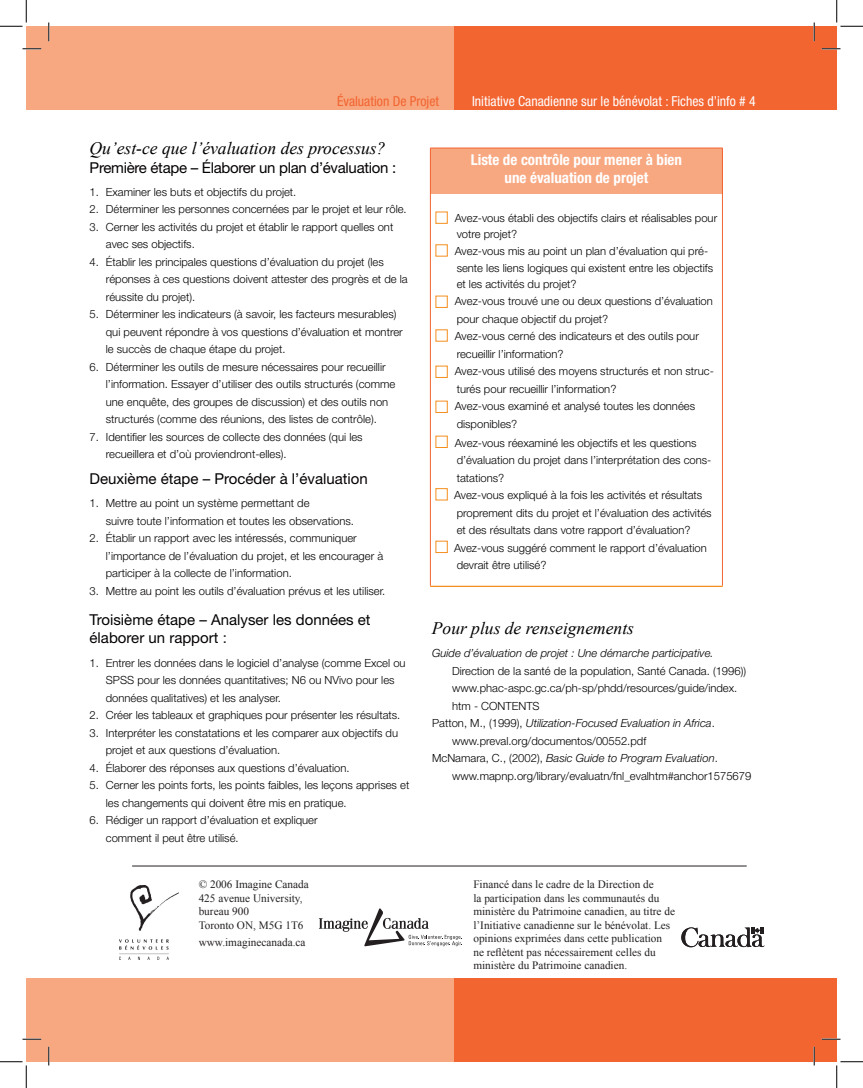
<style>
.page{position:relative;width:863px;height:1088px;background:#fff}
.page>*{position:absolute;margin:0;border:0;box-sizing:border-box;transform-origin:0 0}
.t1{font:italic 17.5px "Times New Roman";color:#000}
.t2{font:15px/18.8px "Helvetica Neue";color:#040101}
.t3{font:700 condensed 15px/18.8px "Helvetica Neue";color:#fff;text-align:center}
.t4{font:15px "Helvetica Neue";letter-spacing:-.02em;color:#040101}
.t5{font:condensed 13.75px "Helvetica Neue";color:#fff}
.t6{font:condensed 13.75px "Helvetica Neue";color:#f26430}
.t7{font:300 11.25px/17.5px "Helvetica Neue";color:#040101}
.t8{font:11.25px/13.5px "Times New Roman";color:#231f20}
.t9{font:300 11.25px "Helvetica Neue";color:#000}
.t10{font:italic 300 11.25px "Helvetica Neue";color:#000}
.s1{color:#241e1b}
.s2{font-style:normal}
</style>
<div class="page">
<div style="left:94px;top:26px;width:742px;height:84px;background:#f26430"></div>
<div style="left:430px;top:148px;width:292px;height:45px;background:#f8a881"></div>
<hr style="left:430px;top:148px;width:292px;height:1px;background:#f26430">
<hr style="left:430px;top:148px;width:1px;height:45px;background:#f26430">
<hr style="left:722px;top:148px;width:1px;height:45px;background:#f26430">
<hr style="left:430px;top:193px;width:1px;height:392px;background:#f26430">
<hr style="left:722px;top:193px;width:1px;height:392px;background:#f26430">
<hr style="left:430px;top:585px;width:292px;height:2px;background:#f68e1e">
<div style="left:435px;top:211px;width:13px;height:13px;border:1px solid #f68e1e"></div>
<div style="left:435px;top:295px;width:13px;height:13px;border:1px solid #f68e1e"></div>
<div style="left:435px;top:365px;width:13px;height:13px;border:1px solid #f68e1e"></div>
<div style="left:435px;top:400px;width:13px;height:13px;border:1px solid #f68e1e"></div>
<div style="left:435px;top:435px;width:13px;height:13px;border:1px solid #f68e1e"></div>
<div style="left:435px;top:488px;width:13px;height:12px;border:1px solid #f68e1e"></div>
<div style="left:435px;top:540px;width:13px;height:13px;border:1px solid #f68e1e"></div>
<div style="left:26px;top:26px;width:428px;height:84px;background:#f8a881"></div>
<div style="left:95px;top:978px;width:741px;height:83px;background:#f26430"></div>
<div style="left:26px;top:978px;width:428px;height:83px;background:#f8a881"></div>
<svg style="left:319px;top:908px;width:143px;height:38px"></svg>
<img style="left:119px;top:885px;width:60px;height:74px">
<svg style="left:681px;top:927px;width:83px;height:20px"></svg>
<hr style="left:132px;top:865px;width:614px;height:1px;background:#231f20">
<svg style="left:22px;top:48px;width:19px;height:2px"></svg>
<svg style="left:821px;top:48px;width:19px;height:2px"></svg>
<svg style="left:22px;top:1038px;width:19px;height:2px"></svg>
<svg style="left:821px;top:1038px;width:19px;height:2px"></svg>
<svg style="left:48px;top:22px;width:2px;height:19px"></svg>
<svg style="left:48px;top:1046px;width:2px;height:19px"></svg>
<svg style="left:813px;top:22px;width:2px;height:19px"></svg>
<svg style="left:813px;top:1046px;width:2px;height:19px"></svg>
<svg style="left:0;top:0;width:27px;height:27px"></svg>
<svg style="left:0;top:1061px;width:27px;height:27px"></svg>
<svg style="left:836px;top:0;width:26px;height:27px"></svg>
<svg style="left:836px;top:1061px;width:26px;height:27px"></svg>
<p class="t6" style="left:337px;top:93px;width:103px">Évaluation De Projet</p>
<p class="t5" style="left:472px;top:93px;width:285px">Initiative Canadienne sur le bénévolat : Fiches d’info # 4</p>
<h1 class="t1" style="left:90px;top:136px;width:297px">Qu’est-ce que l’évaluation des processus?</h1>
<h2 class="t4" style="left:90px;top:158px;width:308px">Première étape – Élaborer un plan d’évaluation :</h2>
<p class="t7" style="left:90px;top:183px;width:208px">1. Examiner les buts et objectifs du projet.</p>
<p class="t7" style="left:90px;top:200px;width:318px">2. Déterminer les personnes concernées par le projet et leur rôle.</p>
<p class="t7" style="left:106px;top:218px;width:289px;text-indent:-16px">3. Cerner les activités du projet et établir le rapport quelles ont avec ses objectifs.</p>
<p class="t7" style="left:106px;top:253px;width:303px;text-indent:-16px">4. Établir les principales questions d’évaluation du projet (les réponses à ces questions doivent attester des progrès et de la réussite du projet).</p>
<p class="t7" style="left:106px;top:305px;width:298px;text-indent:-16px">5. Déterminer les indicateurs (à savoir, les facteurs mesurables) qui peuvent répondre à vos questions d’évaluation et montrer le succès de chaque étape du projet.</p>
<p class="t7" style="left:106px;top:358px;width:291px;text-indent:-16px">6. Déterminer les outils de mesure nécessaires pour recueillir l’information. Essayer d’utiliser des outils structurés (comme une enquête, des groupes de discussion) et des outils non structurés (comme des réunions, des listes de contrôle).</p>
<p class="t7" style="left:106px;top:428px;width:258px;text-indent:-16px">7. Identifier les sources de collecte des données (qui les recueillera et d’où proviendront-elles).</p>
<h2 class="t2" style="left:90px;top:469px;width:280px">Deuxième étape – Procéder à l’évaluation</h2>
<p class="t7" style="left:106px;top:494px;width:249px;text-indent:-16px">1. Mettre au point un système permettant de<br>suivre toute l’information et toutes les observations.</p>
<p class="t7" style="left:106px;top:529px;width:279px;text-indent:-16px">2. Établir un rapport avec les intéressés, communiquer l’importance de l’évaluation du projet, et les encourager à participer à la collecte de l’information.</p>
<p class="t7" style="left:90px;top:581px;width:297px">3. Mettre au point les outils d’évaluation prévus et les utiliser.</p>
<h2 class="t2" style="left:90px;top:609px;width:282px">Troisième étape – Analyser les données et élaborer un rapport <span class="s1">:</span></h2>
<p class="t7" style="left:106px;top:653px;width:301px;text-indent:-16px">1. Entrer les données dans le logiciel d’analyse (comme Excel ou<br>SPSS pour les données quantitatives; N6 ou NVivo pour les données qualitatives) et les analyser.</p>
<p class="t7" style="left:90px;top:706px;width:312px">2. Créer les tableaux et graphiques pour présenter les résultats.</p>
<p class="t7" style="left:106px;top:723px;width:294px;text-indent:-16px">3. Interpréter les constatations et les comparer aux objectifs du projet et aux questions d’évaluation.</p>
<p class="t7" style="left:90px;top:758px;width:261px">4. Élaborer des réponses aux questions d’évaluation.</p>
<p class="t7" style="left:106px;top:776px;width:305px;text-indent:-16px">5. Cerner les points forts, les points faibles, les leçons apprises et les changements qui doivent être mis en pratique.</p>
<p class="t7" style="left:106px;top:811px;width:213px;text-indent:-16px">6. Rédiger un rapport d’évaluation et expliquer comment il peut être utilisé.</p>
<p class="t8" style="left:199px;top:877px;width:112px">© 2006 Imagine Canada<br>425 avenue University, bureau 900<br>Toronto ON, M5G 1T6</p>
<p class="t8" style="left:199px;top:935px;width:108px">www.imaginecanada.ca</p>
<h2 class="t3" style="left:471px;top:150px;width:213px">Liste de contrôle pour mener à bien une évaluation de projet</h2>
<p class="t7" style="left:454px;top:209px;width:264px;line-height:16.2px">Avez-vous établi des objectifs clairs et réalisables pour votre projet?</p>
<p class="t7" style="left:454px;top:243px;width:260px;line-height:16.2px">Avez-vous mis au point un plan d’évaluation qui pré&shy;sente les liens logiques qui existent entre les objectifs et les activités du projet?</p>
<p class="t7" style="left:454px;top:292px;width:260px">Avez-vous trouvé une ou deux questions d’évaluation pour chaque objectif du projet?<br>Avez-vous cerné des indicateurs et des outils pour recueillir l’information?<br>Avez-vous utilisé des moyens structurés et non struc&shy;turés pour recueillir l’information?<br>Avez-vous examiné et analysé toutes les données disponibles?</p>
<p class="t7" style="left:454px;top:434px;width:259px">Avez-vous réexaminé les objectifs et les questions d’évaluation du projet dans l’interprétation des cons&shy;tatations?<br>Avez-vous expliqué à la fois les activités et résultats proprement dits du projet et l’évaluation des activités et des résultats dans votre rapport d’évaluation?<br>Avez-vous suggéré comment le rapport d’évaluation devrait être utilisé?</p>
<h1 class="t1" style="left:432px;top:616px;width:204px">Pour plus de renseignements</h1>
<p class="t10" style="left:432px;top:646px;width:283px">Guide d’évaluation de projet : Une démarche participative.</p>
<p class="t9" style="left:452px;top:663px;width:295px">Direction de la santé de la population, Santé Canada. (1996))</p>
<p class="t9" style="left:452px;top:681px;width:287px">www.phac-aspc.gc.ca/ph-sp/phdd/resources/guide/index.</p>
<p class="t9" style="left:452px;top:698px;width:89px">htm - CONTENTS</p>
<p class="t10" style="left:432px;top:716px;width:284px"><span class="s2">Patton, M., (1999),</span> Utilization-Focused Evaluation in Africa<span class="s2">.</span></p>
<p class="t9" style="left:452px;top:733px;width:196px">www.preval.org/documentos/00552.pdf</p>
<p class="t10" style="left:432px;top:751px;width:287px"><span class="s2">McNamara, C., (2002),</span> Basic Guide to Program Evaluation<span class="s2">.</span></p>
<p class="t9" style="left:452px;top:768px;width:301px">www.mapnp.org/library/evaluatn/fnl_evalhtm#anchor1575679</p>
<p class="t8" style="left:473px;top:877px;width:203px">Financé dans le cadre de la Direction de<br>la participation dans les communautés du ministère du Patrimoine canadien, au titre de l’Initiative canadienne sur le bénévolat. Les opinions exprimées dans cette publication ne reflètent pas nécessairement celles du ministère du Patrimoine canadien.</p>
</div>
